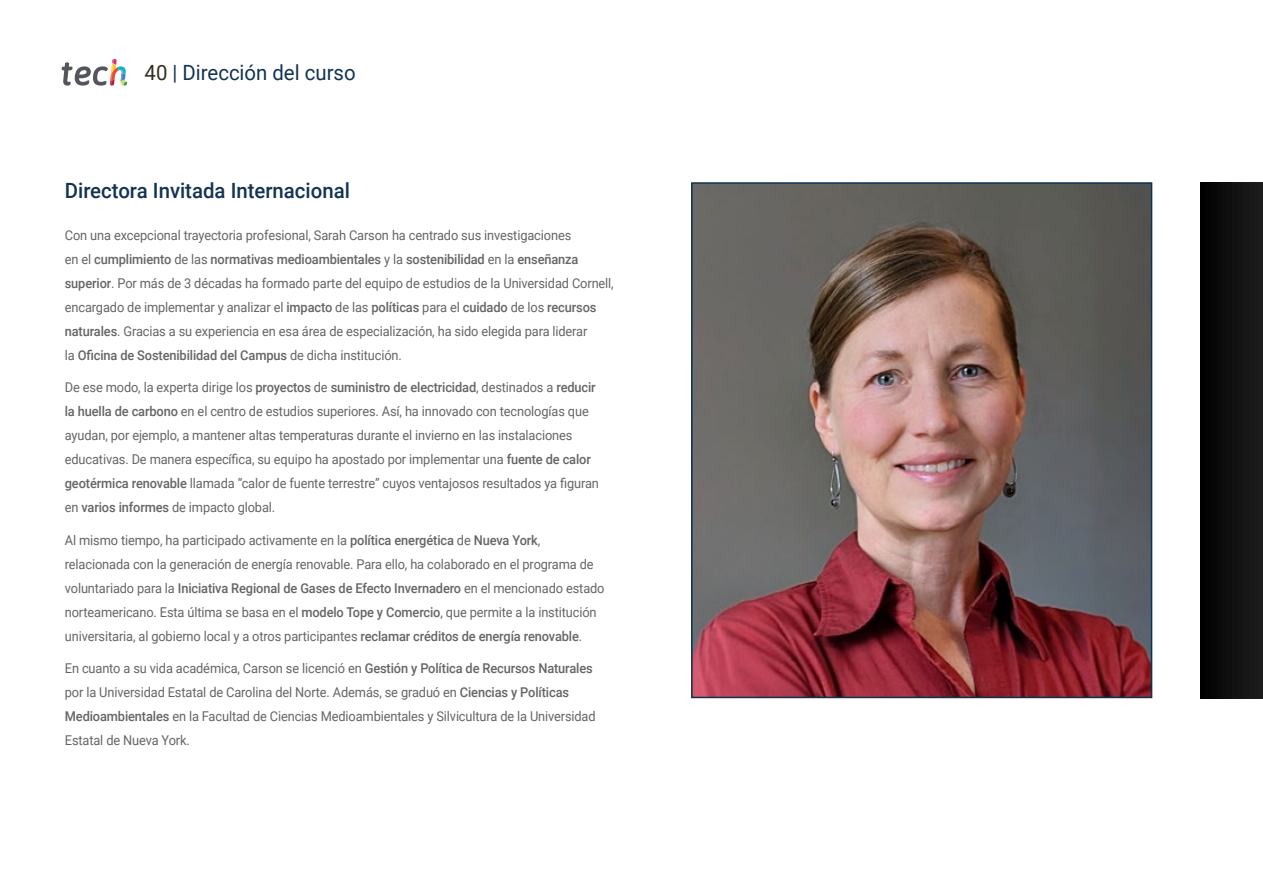
<style>
.page{position:relative;width:1263px;height:893px;background:#fff}
.page>*{position:absolute;margin:0;border:0;box-sizing:border-box;transform-origin:0 0}
.t1{font:500 21px "Roboto";color:#123352}
.t2{font:21px "Roboto";color:#123352}
.t3{font:13.5px/24px "Roboto";letter-spacing:-.01em;color:#656565;scale:.95 1}
.s1{color:#312e20}
.s2{font-weight:500}
</style>
<div class="page">
<svg style="left:62px;top:59px;width:65px;height:27px"></svg>
<img style="left:694px;top:185px;width:455px;height:510px">
<div style="left:691px;top:182px;width:461px;height:516px;border:2px solid #0d3352"></div>
<div style="left:1200px;top:182px;width:63px;height:516px;background:linear-gradient(to right,#000,#1f1f1f)"></div>
<h1 class="t2" style="left:145px;top:57px;width:213px"><span class="s1">40</span> | Dirección del curso</h1>
<h1 class="t1" style="left:65px;top:176px;width:287px">Directora Invitada Internacional</h1>
<p class="t3" style="left:65px;top:222px;width:579px">Con una excepcional trayectoria profesional, Sarah Carson ha centrado sus investigaciones<br>en el <span class="s2">cumplimiento</span> de las <span class="s2">normativas medioambientales</span> y la <span class="s2">sostenibilidad</span> en la <span class="s2">enseñanza superior</span>. Por más de 3 décadas ha formado parte del equipo de estudios de la Universidad Cornell, encargado de implementar y analizar el <span class="s2">impacto</span> de las <span class="s2">políticas</span> para el <span class="s2">cuidado</span> de los <span class="s2">recursos naturales</span>. Gracias a su experiencia en esa área de especialización, ha sido elegida para liderar<br>la <span class="s2">Oficina de Sostenibilidad del Campus</span> de dicha institución.</p>
<p class="t3" style="left:65px;top:375px;width:564px">De ese modo, la experta dirige los <span class="s2">proyectos</span> de <span class="s2">suministro de electricidad</span>, destinados a <span class="s2">reducir la huella de carbono</span> en el centro de estudios superiores. Así, ha innovado con tecnologías que ayudan, por ejemplo, a mantener altas temperaturas durante el invierno en las instalaciones educativas. De manera específica, su equipo ha apostado por implementar una <span class="s2">fuente de calor geotérmica renovable</span> llamada “calor de fuente terrestre” cuyos ventajosos resultados ya figuran en <span class="s2">varios informes</span> de impacto global.</p>
<p class="t3" style="left:65px;top:527px;width:570px">Al mismo tiempo, ha participado activamente en la <span class="s2">política energética</span> de <span class="s2">Nueva York</span>, relacionada con la generación de energía renovable. Para ello, ha colaborado en el programa de voluntariado para la <span class="s2">Iniciativa Regional de Gases de Efecto Invernadero</span> en el mencionado estado norteamericano. Esta última se basa en el <span class="s2">modelo Tope y Comercio</span>, que permite a la institución universitaria, al gobierno local y a otros participantes <span class="s2">reclamar créditos de energía renovable</span>.</p>
<p class="t3" style="left:65px;top:656px;width:560px">En cuanto a su vida académica, Carson se licenció en <span class="s2">Gestión y Política de Recursos Naturales </span>por la Universidad Estatal de Carolina del Norte. Además, se graduó en <span class="s2">Ciencias y Políticas Medioambientales</span> en la Facultad de Ciencias Medioambientales y Silvicultura de la Universidad Estatal de Nueva York.</p>
</div>
